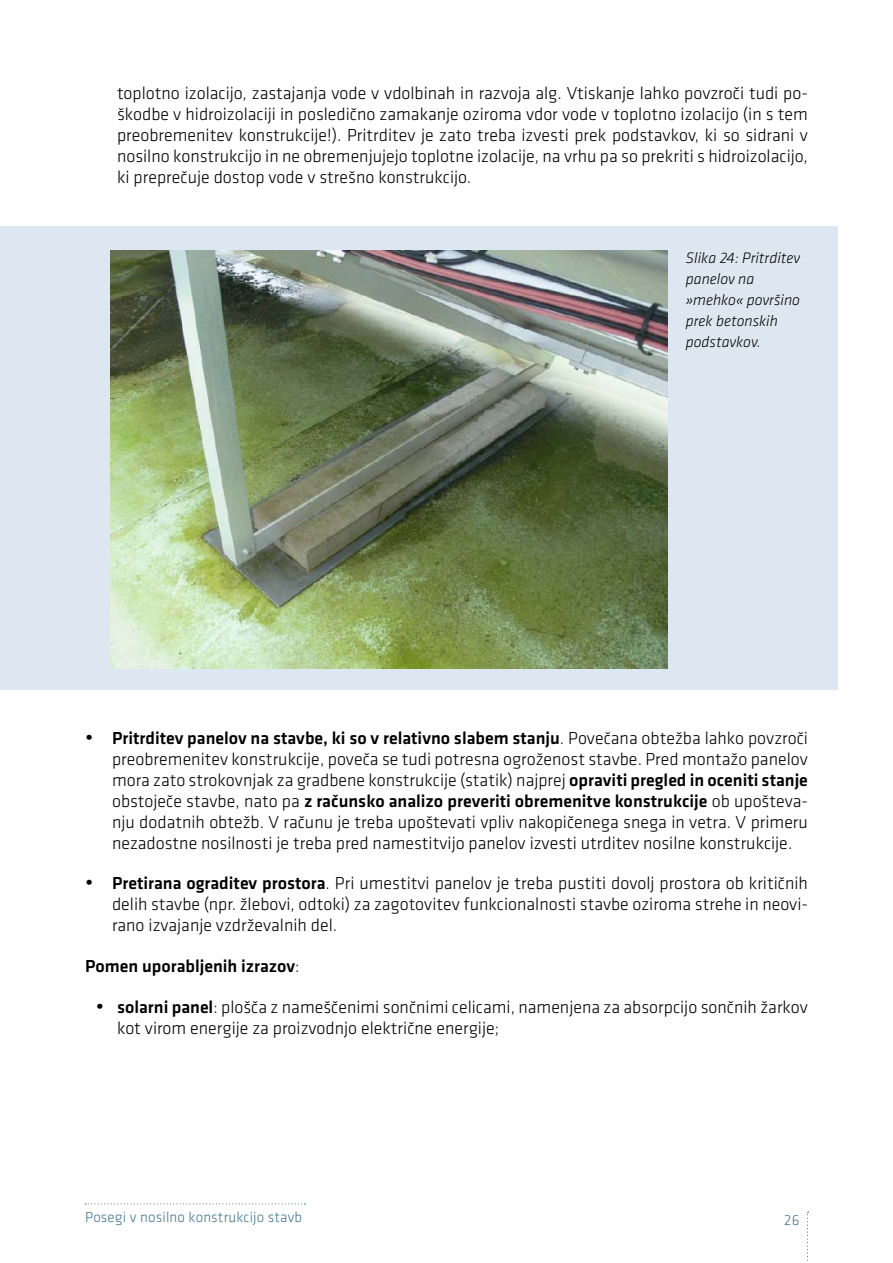
<style>
.page{position:relative;width:893px;height:1263px;background:#fff}
.page>*{position:absolute;margin:0;border:0;box-sizing:border-box;transform-origin:0 0}
.t1{font:300 18px/21px "Klavika CH";color:#000;text-align:justify}
.t2{font:500 18px "Klavika CH";color:#000}
.t3{font:italic 300 15.75px/21px "Klavika CH";color:#000}
.t4{font:300 15px "Klavika CH";letter-spacing:.01em;color:#417792}
.s1{font-weight:500}
.s2{font-weight:300}
</style>
<div class="page">
<div style="left:0;top:226px;width:838px;height:464px;background:#dce7f1"></div>
<img style="left:111px;top:251px;width:557px;height:417px">
<svg style="left:85px;top:1203px;width:220px;height:1px"></svg>
<svg style="left:807px;top:1211px;width:1px;height:50px"></svg>
<p class="t1" style="left:117px;top:82px;width:692px">toplotno izolacijo, zastajanja vode v vdolbinah in razvoja alg. Vtiskanje lahko povzroči tudi po&shy;škodbe v hidroizolaciji in posledično zamakanje oziroma vdor vode v toplotno izolacijo (in s tem preobremenitev konstrukcije!). Pritrditev je zato treba izvesti prek podstavkov, ki so sidrani v nosilno konstrukcijo in ne obremenjujejo toplotne izolacije, na vrhu pa so prekriti s hidroizolacijo, ki preprečuje dostop vode v strešno konstrukcijo.</p>
<p class="t3" style="left:686px;top:247px;width:116px">Slika 24: Pritrditev panelov na »mehko« površino prek betonskih podstavkov.</p>
<p class="t1" style="left:112px;top:727px;width:697px;text-indent:-27px">• <span class="s1">Pritrditev panelov na stavbe, ki so v relativno slabem stanju</span>. Povečana obtežba lahko povzroči preobremenitev konstrukcije, poveča se tudi potresna ogroženost stavbe. Pred montažo panelov mora zato strokovnjak za gradbene konstrukcije (statik) najprej <span class="s1">opraviti pregled in oceniti stanje </span>obstoječe stavbe, nato pa <span class="s1">z računsko analizo preveriti obremenitve konstrukcije</span> ob upošteva&shy;nju dodatnih obtežb. V računu je treba upoštevati vpliv nakopičenega snega in vetra. V primeru nezadostne nosilnosti je treba pred namestitvijo panelov izvesti utrditev nosilne konstrukcije.</p>
<p class="t1" style="left:112px;top:872px;width:697px;text-indent:-27px">• <span class="s1">Pretirana ograditev prostora</span>. Pri umestitvi panelov je treba pustiti dovolj prostora ob kritičnih delih stavbe (npr. žlebovi, odtoki) za zagotovitev funkcionalnosti stavbe oziroma strehe in neovi&shy;rano izvajanje vzdrževalnih del.</p>
<p class="t2" style="left:85px;top:954px;width:216px">Pomen uporabljenih izrazov<span class="s2">:</span></p>
<p class="t1" style="left:117px;top:996px;width:692px;text-indent:-21px">• <span class="s1">solarni panel</span>: plošča z nameščenimi sončnimi celicami, namenjena za absorpcijo sončnih žarkov kot virom energije za proizvodnjo električne energije;</p>
<p class="t4" style="left:85px;top:1208px;width:219px">Posegi v nosilno konstrukcijo stavb</p>
<p class="t4" style="left:784px;top:1211px;width:17px">26</p>
</div>
